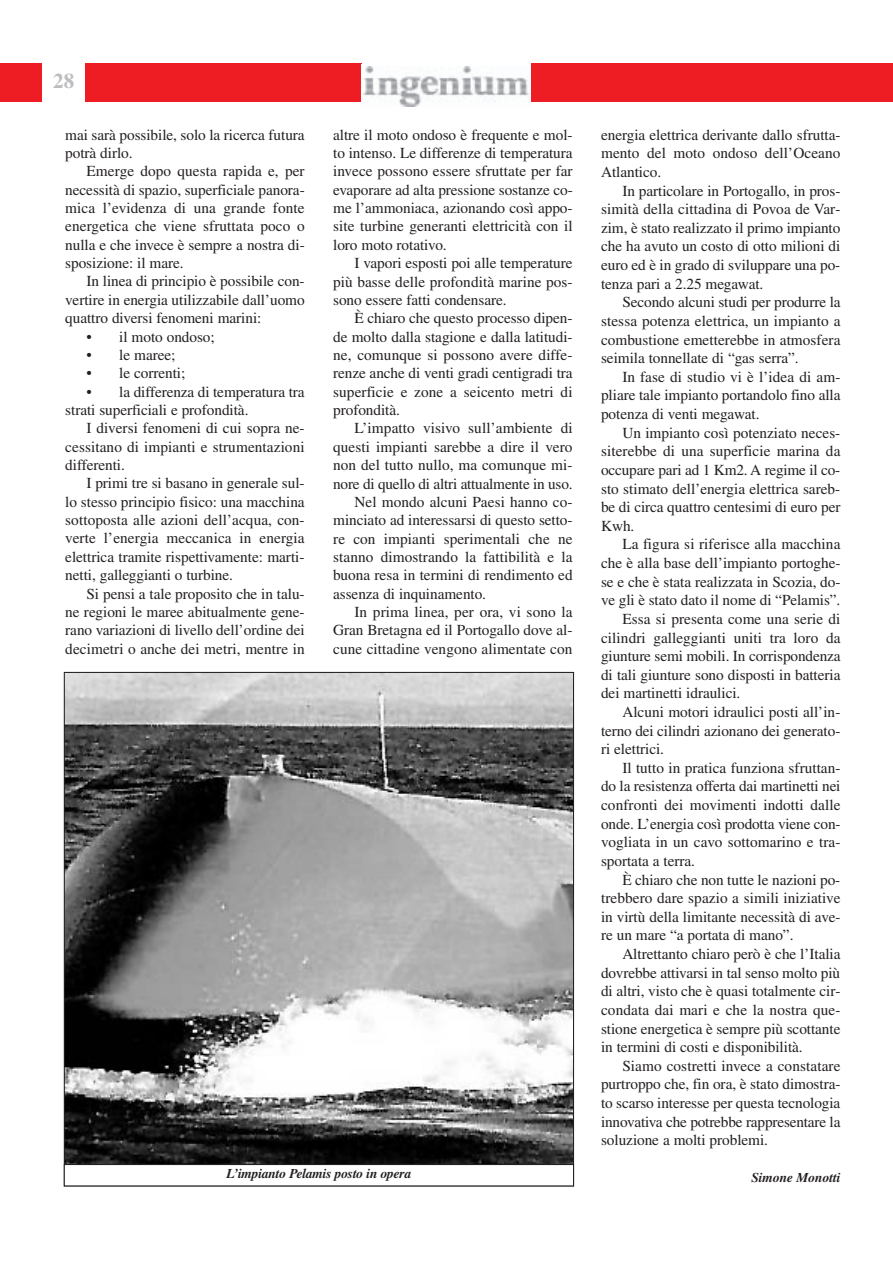
<style>
.page{position:relative;width:893px;height:1263px;background:#fff}
.page>*{position:absolute;margin:0;border:0;box-sizing:border-box;transform-origin:0 0}
.t1{font:700 21px "Times";color:#bcbdc0}
.t2{font:15.3px/18.3px "Times";letter-spacing:-.005em;color:#231f20;text-align:justify}
.t3{font:italic 700 13.5px "Times";letter-spacing:-.015em;color:#231f20}
</style>
<div class="page">
<div style="left:0;top:64px;width:43px;height:38px;background:#ee1d23"></div>
<div style="left:85px;top:64px;width:276px;height:38px;background:#ee1d23"></div>
<img style="left:362px;top:67px;width:167px;height:40px">
<div style="left:531px;top:64px;width:362px;height:38px;background:#ee1d23"></div>
<img style="left:66px;top:674px;width:506px;height:490px">
<div style="left:64px;top:1164px;width:510px;height:22px;border:1px solid #231f20"></div>
<h1 class="t1" style="left:53px;top:74px;width:22px">28</h1>
<p class="t2" style="left:65px;top:127px;width:241px">mai sarà possibile, solo la ricerca futura potrà dirlo.</p>
<p class="t2" style="left:65px;top:164px;width:241px;text-indent:21px">Emerge dopo questa rapida e, per necessità di spazio, superficiale panora&shy;mica l’evidenza di una grande fonte energetica che viene sfruttata poco o nulla e che invece è sempre a nostra di&shy;sposizione: il mare.</p>
<p class="t2" style="left:65px;top:274px;width:241px;text-indent:21px">In linea di principio è possibile con&shy;vertire in energia utilizzabile dall’uomo quattro diversi fenomeni marini:</p>
<p class="t2" style="left:87px;top:329px;width:130px">• il moto ondoso;</p>
<p class="t2" style="left:87px;top:347px;width:90px">• le maree;</p>
<p class="t2" style="left:87px;top:365px;width:100px">• le correnti;</p>
<p class="t2" style="left:65px;top:384px;width:241px;text-indent:21px">• la differenza di temperatura tra strati superficiali e profondità.</p>
<p class="t2" style="left:65px;top:421px;width:241px;text-indent:21px">I diversi fenomeni di cui sopra ne&shy;cessitano di impianti e strumentazioni differenti.</p>
<p class="t2" style="left:65px;top:476px;width:241px;text-indent:21px">I primi tre si basano in generale sul&shy;lo stesso principio fisico: una macchina sottoposta alle azioni dell’acqua, con&shy;verte l’energia meccanica in energia elettrica tramite rispettivamente: marti&shy;netti, galleggianti o turbine.</p>
<p class="t2" style="left:65px;top:586px;width:241px;text-indent:21px">Si pensi a tale proposito che in talu&shy;ne regioni le maree abitualmente gene&shy;rano variazioni di livello dell’ordine dei decimetri o anche dei metri, mentre in</p>
<p class="t2" style="left:333px;top:127px;width:241px">altre il moto ondoso è frequente e mol&shy;to intenso. Le differenze di temperatura invece possono essere sfruttate per far evaporare ad alta pressione sostanze co&shy;me l’ammoniaca, azionando così appo&shy;site turbine generanti elettricità con il loro moto rotativo.</p>
<p class="t2" style="left:333px;top:255px;width:241px;text-indent:21px">I vapori esposti poi alle temperature più basse delle profondità marine pos&shy;sono essere fatti condensare.</p>
<p class="t2" style="left:333px;top:310px;width:241px;text-indent:21px">È chiaro che questo processo dipen&shy;de molto dalla stagione e dalla latitudi&shy;ne, comunque si possono avere diffe&shy;renze anche di venti gradi centigradi tra superficie e zone a seicento metri di profondità.</p>
<p class="t2" style="left:354px;top:421px;width:220px">L’impatto visivo sull’ambiente di</p>
<p class="t2" style="left:333px;top:439px;width:241px">questi impianti sarebbe a dire il vero</p>
<p class="t2" style="left:333px;top:457px;width:241px">non del tutto nullo, ma comunque mi-</p>
<p class="t2" style="left:333px;top:476px;width:241px">nore di quello di altri attualmente in uso.</p>
<p class="t2" style="left:354px;top:494px;width:220px">Nel mondo alcuni Paesi hanno co-</p>
<p class="t2" style="left:333px;top:512px;width:241px">minciato ad interessarsi di questo setto-</p>
<p class="t2" style="left:333px;top:531px;width:241px">re con impianti sperimentali che ne</p>
<p class="t2" style="left:333px;top:549px;width:241px">stanno dimostrando la fattibilità e la</p>
<p class="t2" style="left:333px;top:568px;width:241px">buona resa in termini di rendimento ed</p>
<p class="t2" style="left:333px;top:586px;width:154px">assenza di inquinamento.</p>
<p class="t2" style="left:354px;top:604px;width:220px">In prima linea, per ora, vi sono la</p>
<p class="t2" style="left:333px;top:623px;width:241px">Gran Bretagna ed il Portogallo dove al-</p>
<p class="t2" style="left:333px;top:641px;width:241px">cune cittadine vengono alimentate con</p>
<p class="t3" style="left:226px;top:1169px;width:186px">L’impianto Pelamis posto in opera</p>
<p class="t2" style="left:601px;top:127px;width:241px">energia elettrica derivante dallo sfrutta&shy;mento del moto ondoso dell’Oceano Atlantico.</p>
<p class="t2" style="left:601px;top:183px;width:241px;text-indent:21px">In particolare in Portogallo, in pros&shy;simità della cittadina di Povoa de Var&shy;zim, è stato realizzato il primo impianto che ha avuto un costo di otto milioni di euro ed è in grado di sviluppare una po&shy;tenza pari a 2.25 megawat.</p>
<p class="t2" style="left:601px;top:294px;width:241px;text-indent:21px">Secondo alcuni studi per produrre la stessa potenza elettrica, un impianto a combustione emetterebbe in atmosfera seimila tonnellate di “gas serra”.</p>
<p class="t2" style="left:601px;top:369px;width:241px;text-indent:21px">In fase di studio vi è l’idea di am&shy;pliare tale impianto portandolo fino alla potenza di venti megawat.</p>
<p class="t2" style="left:601px;top:425px;width:241px;text-indent:21px">Un impianto così potenziato neces&shy;siterebbe di una superficie marina da occupare pari ad 1 Km2. A regime il co&shy;sto stimato dell’energia elettrica sareb&shy;be di circa quattro centesimi di euro per Kwh.</p>
<p class="t2" style="left:622px;top:537px;width:220px">La figura si riferisce alla macchina</p>
<p class="t2" style="left:601px;top:555px;width:241px">che è alla base dell’impianto portoghe-</p>
<p class="t2" style="left:601px;top:574px;width:241px">se e che è stata realizzata in Scozia, do-</p>
<p class="t2" style="left:601px;top:592px;width:241px">ve gli è stato dato il nome di “Pelamis”.</p>
<p class="t2" style="left:622px;top:611px;width:220px">Essa si presenta come una serie di</p>
<p class="t2" style="left:601px;top:630px;width:241px">cilindri galleggianti uniti tra loro da</p>
<p class="t2" style="left:601px;top:648px;width:241px">giunture semi mobili. In corrispondenza</p>
<p class="t2" style="left:601px;top:667px;width:241px">di tali giunture sono disposti in batteria</p>
<p class="t2" style="left:601px;top:686px;width:141px">dei martinetti idraulici.</p>
<p class="t2" style="left:622px;top:704px;width:220px">Alcuni motori idraulici posti all’in-</p>
<p class="t2" style="left:601px;top:723px;width:241px">terno dei cilindri azionano dei generato-</p>
<p class="t2" style="left:601px;top:741px;width:65px">ri elettrici.</p>
<p class="t2" style="left:622px;top:760px;width:220px">Il tutto in pratica funziona sfruttan-</p>
<p class="t2" style="left:601px;top:779px;width:241px">do la resistenza offerta dai martinetti nei</p>
<p class="t2" style="left:601px;top:797px;width:241px">confronti dei movimenti indotti dalle</p>
<p class="t2" style="left:601px;top:816px;width:241px">onde. L’energia così prodotta viene con-</p>
<p class="t2" style="left:601px;top:835px;width:241px">vogliata in un cavo sottomarino e tra-</p>
<p class="t2" style="left:601px;top:853px;width:95px">sportata a terra.</p>
<p class="t2" style="left:622px;top:872px;width:219px">È chiaro che non tutte le nazioni po-</p>
<p class="t2" style="left:601px;top:890px;width:241px">trebbero dare spazio a simili iniziative</p>
<p class="t2" style="left:601px;top:909px;width:241px">in virtù della limitante necessità di ave-</p>
<p class="t2" style="left:601px;top:928px;width:194px">re un mare “a portata di mano”.</p>
<p class="t2" style="left:622px;top:946px;width:220px">Altrettanto chiaro però è che l’Italia</p>
<p class="t2" style="left:601px;top:965px;width:241px">dovrebbe attivarsi in tal senso molto più</p>
<p class="t2" style="left:601px;top:983px;width:241px">di altri, visto che è quasi totalmente cir-</p>
<p class="t2" style="left:601px;top:1002px;width:241px">condata dai mari e che la nostra que-</p>
<p class="t2" style="left:601px;top:1021px;width:241px">stione energetica è sempre più scottante</p>
<p class="t2" style="left:601px;top:1039px;width:203px">in termini di costi e disponibilità.</p>
<p class="t2" style="left:622px;top:1058px;width:220px">Siamo costretti invece a constatare</p>
<p class="t2" style="left:601px;top:1077px;width:241px">purtroppo che, fin ora, è stato dimostra-</p>
<p class="t2" style="left:601px;top:1095px;width:241px">to scarso interesse per questa tecnologia</p>
<p class="t2" style="left:601px;top:1114px;width:241px">innovativa che potrebbe rappresentare la</p>
<p class="t2" style="left:601px;top:1132px;width:168px">soluzione a molti problemi.</p>
<p class="t3" style="left:751px;top:1172px;width:90px">Simone Monotti</p>
</div>
